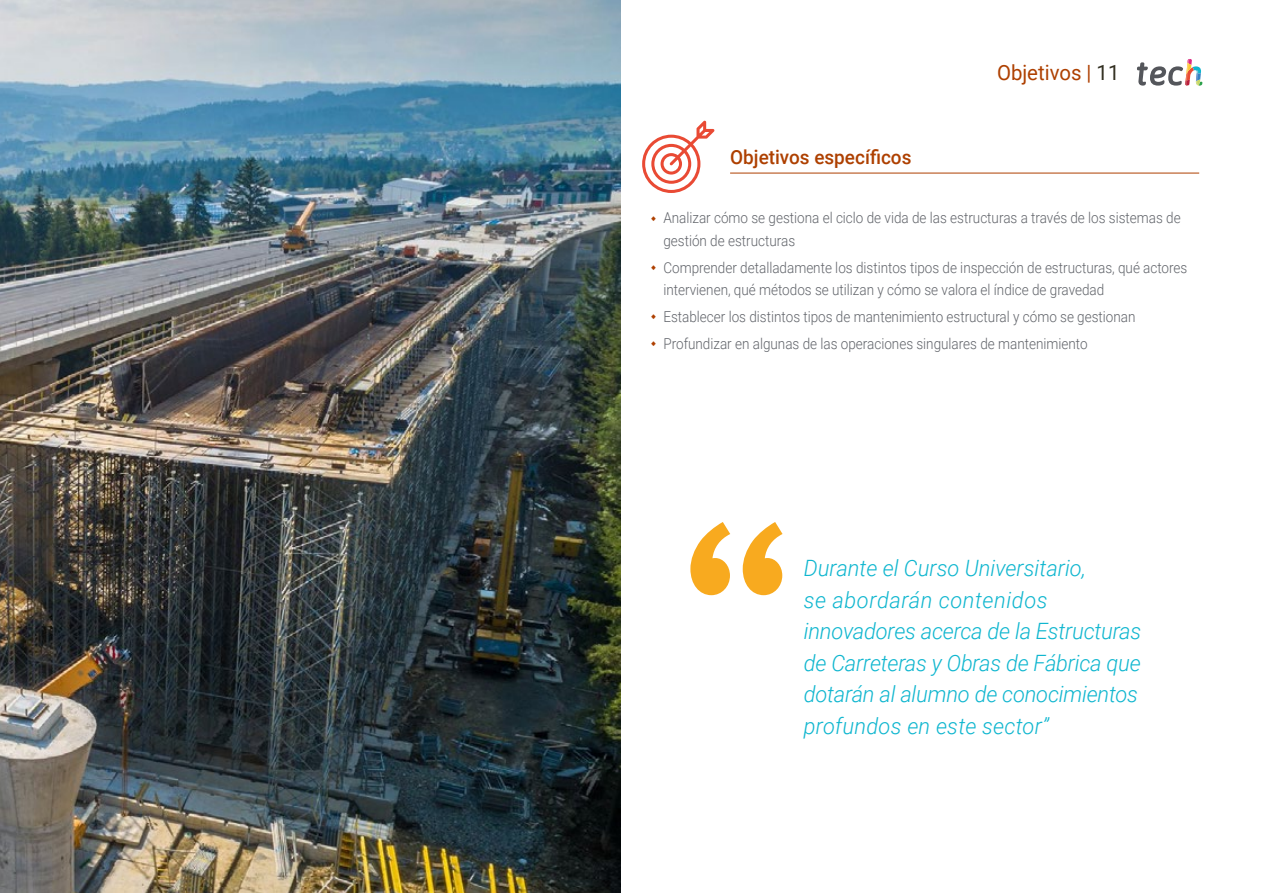
<style>
.page{position:relative;width:1263px;height:893px;background:#fff}
.page>*{position:absolute;margin:0;border:0;box-sizing:border-box;transform-origin:0 0}
.t1{font:italic 300 22.5px/31.5px "Roboto";letter-spacing:-.01em;color:#0fb6cf}
.t2{font:21px "Roboto";color:#ae4000}
.t3{font:500 19.5px "Roboto";color:#ae4000}
.t4{font:300 15px/22.5px "Roboto";color:#61646a;scale:.9 1}
.s1{color:#312e20}
</style>
<div class="page">
<hr style="left:730px;top:173px;width:469px;height:1px;background:#ae4000">
<svg style="left:642px;top:121px;width:72px;height:72px"></svg>
<img style="left:0;top:0;width:621px;height:893px">
<svg style="left:690px;top:522px;width:92px;height:73px"></svg>
<svg style="left:1137px;top:59px;width:65px;height:27px"></svg>
<h3 class="t3" style="left:730px;top:144px;width:183px">Objetivos específicos</h3>
<h2 class="t2" style="left:997px;top:57px;width:124px">Objetivos | <span class="s1">11</span></h2>
<p class="t4" style="left:663px;top:206px;width:576px">Analizar cómo se gestiona el ciclo de vida de las estructuras a través de los sistemas de gestión de estructuras</p>
<p class="t4" style="left:663px;top:255px;width:584px">Comprender detalladamente los distintos tipos de inspección de estructuras, qué actores intervienen, qué métodos se utilizan y cómo se valora el índice de gravedad</p>
<p class="t4" style="left:663px;top:303px;width:526px;line-height:26.7px">Establecer los distintos tipos de mantenimiento estructural y cómo se gestionan<br>Profundizar en algunas de las operaciones singulares de mantenimiento</p>
<h1 class="t1" style="left:804px;top:552px;width:339px">Durante el Curso Universitario,<br>se abordarán contenidos innovadores acerca de la Estructuras de Carreteras y Obras de Fábrica que dotarán al alumno de conocimientos profundos en este sector”</h1>
</div>
